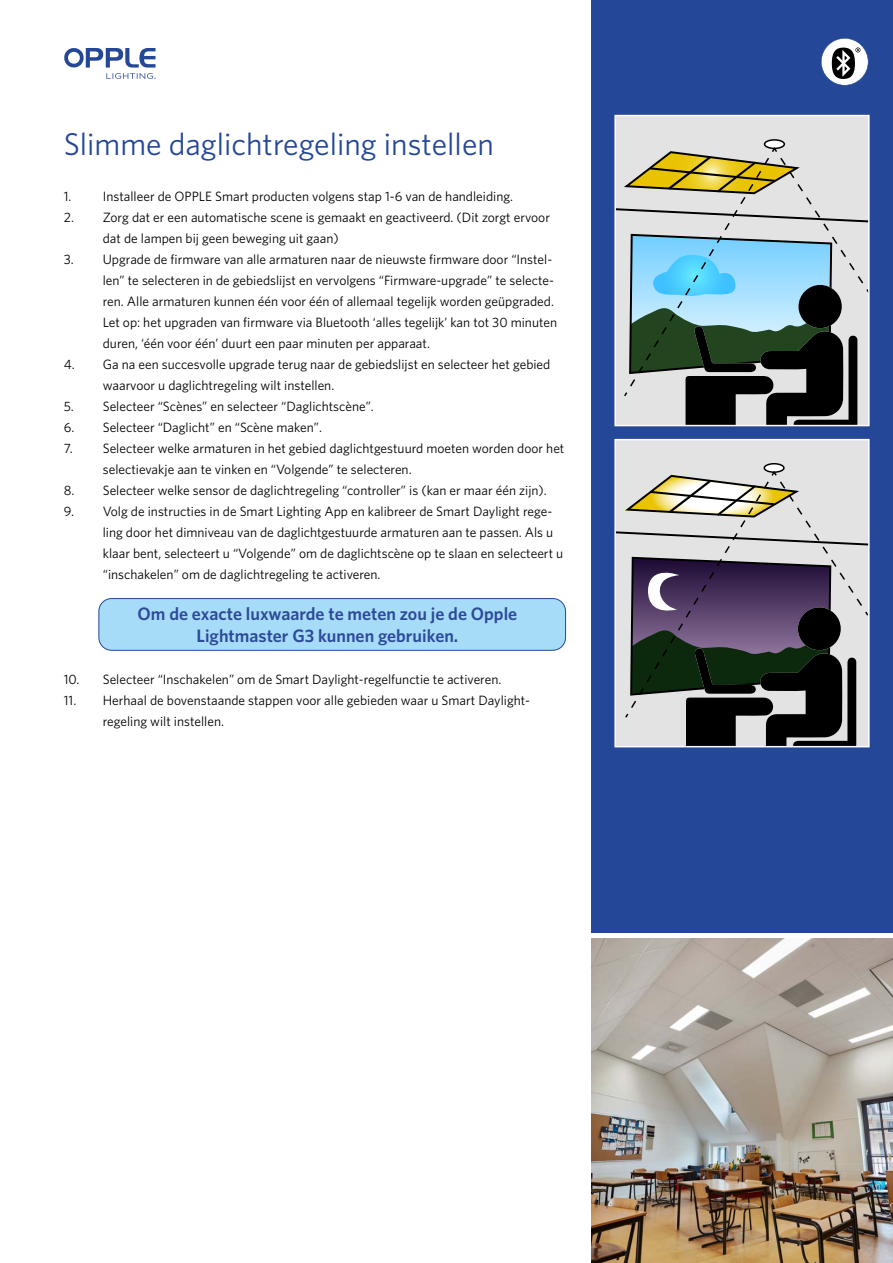
<style>
.page{position:relative;width:893px;height:1263px;background:#fff}
.page>*{position:absolute;margin:0;border:0;box-sizing:border-box;transform-origin:0 0}
.t1{font:31.5px "Whitney";color:#244798}
.t2{font:600 18px/21.6px "Whitney";color:#2d4a9a;text-align:center}
.t3{font:13.5px/21px "Whitney";color:#000}
</style>
<div class="page">
<div style="left:591px;top:0;width:302px;height:933px;background:#244798"></div>
<div style="left:617px;top:118px;width:250px;height:28px;background:#e3e3e3"></div>
<svg style="left:764px;top:140px;width:20px;height:8px"></svg>
<div style="left:764px;top:139px;width:21px;height:10px;border:1px solid #000;border-radius:50%"></div>
<svg style="left:617px;top:146px;width:250px;height:277px;background:#91a39f"></svg>
<div style="left:614px;top:115px;width:256px;height:311px;border:2px solid #fff"></div>
<div style="left:617px;top:442px;width:250px;height:27px;background:#e3e3e3"></div>
<svg style="left:764px;top:464px;width:20px;height:8px"></svg>
<div style="left:763px;top:463px;width:22px;height:10px;border:1px solid #000;border-radius:50%"></div>
<svg style="left:617px;top:469px;width:250px;height:275px;background:#848285"></svg>
<div style="left:614px;top:439px;width:256px;height:308px;border:2px solid #fff"></div>
<svg style="left:64px;top:48px;width:92px;height:31px"></svg>
<div style="left:99px;top:598px;width:467px;height:52px;background:#a7dcf8;border-radius:13px"></div>
<div style="left:98px;top:598px;width:468px;height:53px;border:1px solid #244798;border-radius:13px"></div>
<img style="left:591px;top:938px;width:302px;height:325px">
<svg style="left:821px;top:38px;width:47px;height:47px"></svg>
<h1 class="t1" style="left:64px;top:123px;width:432px">Slimme daglichtregeling instellen</h1>
<p class="t3" style="left:64px;top:185px;width:451px">1. Installeer de OPPLE Smart producten volgens stap 1-6 van de handleiding.</p>
<p class="t3" style="left:103px;top:206px;width:449px;text-indent:-39px">2. Zorg dat er een automatische scene is gemaakt en geactiveerd. (Dit zorgt ervoor dat de lampen bij geen beweging uit gaan)</p>
<p class="t3" style="left:103px;top:248px;width:456px;text-indent:-39px">3. Upgrade de firmware van alle armaturen naar de nieuwste firmware door “Instel&shy;len” te selecteren in de gebiedslijst en vervolgens “Firmware-upgrade” te selecte&shy;ren. Alle armaturen kunnen één voor één of allemaal tegelijk worden geüpgraded.<br>Let op: het upgraden van firmware via Bluetooth ‘alles tegelijk’ kan tot 30 minuten duren, ‘één voor één’ duurt een paar minuten per apparaat.</p>
<p class="t3" style="left:103px;top:354px;width:449px;text-indent:-39px">4. Ga na een succesvolle upgrade terug naar de gebiedslijst en selecteer het gebied waarvoor u daglichtregeling wilt instellen.</p>
<p class="t3" style="left:64px;top:396px;width:312px">5. Selecteer “Scènes” en selecteer “Daglichtscène”.</p>
<p class="t3" style="left:64px;top:417px;width:260px">6. Selecteer “Daglicht” en “Scène maken”.</p>
<p class="t3" style="left:103px;top:438px;width:463px;text-indent:-39px">7. Selecteer welke armaturen in het gebied daglichtgestuurd moeten worden door het selectievakje aan te vinken en “Volgende” te selecteren.</p>
<p class="t3" style="left:64px;top:480px;width:485px">8. Selecteer welke sensor de daglichtregeling “controller” is (kan er maar één zijn).</p>
<p class="t3" style="left:103px;top:501px;width:462px;text-indent:-39px">9. Volg de instructies in de Smart Lighting App en kalibreer de Smart Daylight rege&shy;ling door het dimniveau van de daglichtgestuurde armaturen aan te passen. Als u klaar bent, selecteert u “Volgende” om de daglichtscène op te slaan en selecteert u “inschakelen” om de daglichtregeling te activeren.</p>
<h2 class="t2" style="left:138px;top:603px;width:381px">Om de exacte luxwaarde te meten zou je de Opple<br>Lightmaster G3 kunnen gebruiken.</h2>
<p class="t3" style="left:64px;top:669px;width:439px">10. Selecteer “Inschakelen” om de Smart Daylight-regelfunctie te activeren.</p>
<p class="t3" style="left:103px;top:690px;width:429px;text-indent:-39px">11. Herhaal de bovenstaande stappen voor alle gebieden waar u Smart Daylight&shy;regeling wilt instellen.</p>
</div>
